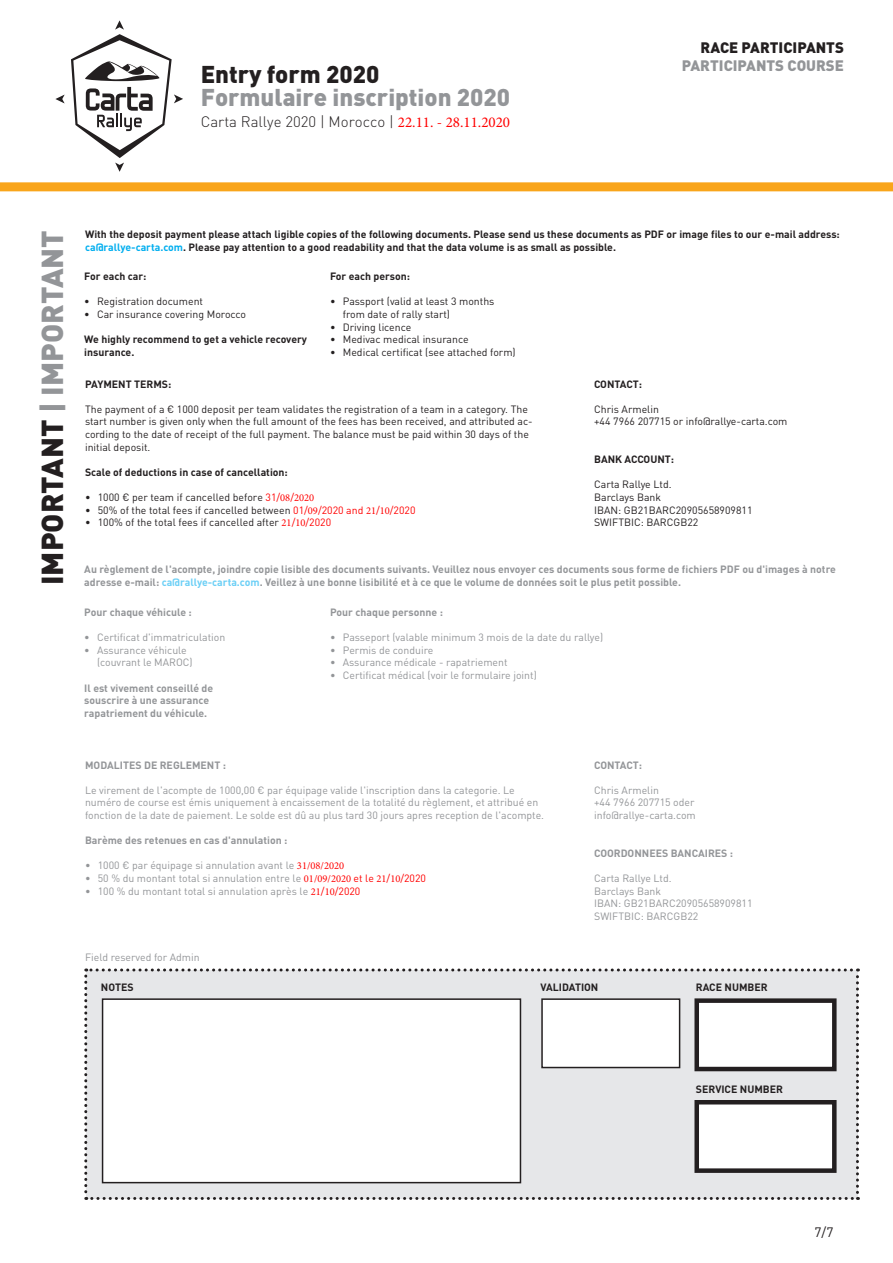
<style>
.page{position:relative;width:893px;height:1263px;background:#fff}
.page>*{position:absolute;margin:0;border:0;box-sizing:border-box;transform-origin:0 0}
.t1{font:900 30px "DIN Pro";color:#939598}
.t2{font:900 24px "DIN Pro";color:#939598}
.t3{font:900 24px "DIN Pro";color:#231f20}
.t4{font:300 15px "DIN Pro";color:#231f20}
.t5{font:900 15px "DIN Pro";color:#939598}
.t6{font:900 15px "DIN Pro";color:#231f20}
.t7{font:13.5px "DIN Pro";color:#231f20}
.t8{font:10.5px/12.6px "DIN Pro";color:#939598}
.t9{font:10.5px/12.6px "DIN Pro";color:#231f20}
.t10{font:700 10.5px/12.6px "DIN Pro";color:#939598}
.t11{font:700 10.5px/12.6px "DIN Pro";color:#231f20}
.s1{font-family:"Minion Pro";font-weight:400;color:#f00}
.s2{color:#231f20}
.s3{color:#00aeef}
.s4{color:#f00}
.s5{font-family:"Minion Pro";color:#f00}
.s6{color:#6bcff6}
</style>
<div class="page">
<div style="left:0;top:182px;width:893px;height:9px;background:#f9a51b"></div>
<svg style="left:55px;top:95px;width:10px;height:8px"></svg>
<svg style="left:71px;top:20px;width:112px;height:152px"></svg>
<svg style="left:84px;top:968px;width:775px;height:232px;background:#dfe0e2"></svg>
<div style="left:697px;top:1001px;width:137px;height:68px;background:#fff"></div>
<div style="left:694px;top:998px;width:143px;height:73px;border:4px solid #231f20"></div>
<div style="left:542px;top:999px;width:138px;height:68px;background:#fff"></div>
<div style="left:541px;top:998px;width:139px;height:70px;border:2px solid #231f20"></div>
<div style="left:103px;top:999px;width:417px;height:183px;background:#fff"></div>
<div style="left:102px;top:998px;width:419px;height:185px;border:2px solid #231f20"></div>
<div style="left:697px;top:1102px;width:137px;height:68px;background:#fff"></div>
<div style="left:694px;top:1100px;width:143px;height:73px;border:4px solid #231f20"></div>
<h2 class="t3" style="left:201px;top:58px;width:180px">Entry form 2020</h2>
<h2 class="t2" style="left:201px;top:81px;width:311px">Formulaire inscription 2020</h2>
<h3 class="t4" style="left:201px;top:111px;width:311px">Carta Rallye 2020 | Morocco | <span class="s1">22.11. - 28.11.2020</span></h3>
<h3 class="t6" style="left:701px;top:37px;width:145px">RACE PARTICIPANTS</h3>
<h3 class="t5" style="left:682px;top:55px;width:164px">PARTICIPANTS COURSE</h3>
<h1 class="t1" style="left:32px;top:585px;width:356px;rotate:-90deg"><span class="s2">IMPORTANT</span> | IMPORTANT</h1>
<p class="t11" style="left:85px;top:228px;width:756px">With the deposit payment please attach ligible copies of the following documents. Please send us these documents as PDF or image files to our e-mail address: <span class="s3">ca@rallye-carta.com</span>. Please pay attention to a good readability and that the data volume is as small as possible.</p>
<p class="t11" style="left:84px;top:270px;width:64px">For each car:</p>
<p class="t9" style="left:84px;top:295px;width:120px">• Registration document</p>
<p class="t9" style="left:84px;top:307px;width:163px">• Car insurance covering Morocco</p>
<p class="t11" style="left:84px;top:333px;width:224px">We highly recommend to get a vehicle recovery insurance.</p>
<p class="t11" style="left:330px;top:270px;width:82px">For each person:</p>
<p class="t9" style="left:343px;top:295px;width:153px;text-indent:-13px">• Passport (valid at least 3 months from date of rally start)</p>
<p class="t9" style="left:330px;top:320px;width:83px">• Driving licence</p>
<p class="t9" style="left:330px;top:333px;width:140px">• Medivac medical insurance</p>
<p class="t9" style="left:330px;top:345px;width:187px">• Medical certificat (see attached form)</p>
<p class="t11" style="left:85px;top:377px;width:88px">PAYMENT TERMS:</p>
<p class="t9" style="left:85px;top:402px;width:449px">The payment of a € 1000 deposit per team validates the registration of a team in a category. The start number is given only when the full amount of the fees has been received, and attributed ac&shy;cording to the date of receipt of the full payment. The balance must be paid within 30 days of the initial deposit.</p>
<p class="t11" style="left:85px;top:465px;width:204px">Scale of deductions in case of cancellation:</p>
<p class="t9" style="left:85px;top:490px;width:231px">• 1000 € per team if cancelled before <span class="s4">31/</span><span class="s5">08</span><span class="s4">/</span><span class="s5">2020</span></p>
<p class="t9" style="left:85px;top:503px;width:332px">• 50% of the total fees if cancelled between <span class="s4">01/</span><span class="s5">09</span><span class="s4">/2020 and</span> <span class="s5">21</span><span class="s4">/</span><span class="s5">10</span><span class="s4">/2020</span></p>
<p class="t9" style="left:85px;top:516px;width:248px">• 100% of the total fees if cancelled after <span class="s5">21</span><span class="s4">/</span><span class="s5">10</span><span class="s4">/2020</span></p>
<p class="t11" style="left:594px;top:377px;width:49px">CONTACT:</p>
<p class="t9" style="left:594px;top:402px;width:195px">Chris Armelin<br>+44 7966 207715 or info@rallye-carta.com</p>
<p class="t11" style="left:594px;top:453px;width:81px">BANK ACCOUNT:</p>
<p class="t9" style="left:594px;top:478px;width:160px">Carta Rallye Ltd.<br>Barclays Bank<br>IBAN: GB21BARC20905658909811<br>SWIFTBIC: BARCGB22</p>
<p class="t10" style="left:84px;top:563px;width:753px">Au règlement de l'acompte, joindre copie lisible des documents suivants. Veuillez nous envoyer ces documents sous forme de fichiers PDF ou d'images à notre adresse e-mail: <span class="s6">ca@rallye-carta.com</span>. Veillez à une bonne lisibilité et à ce que le volume de données soit le plus petit possible.</p>
<p class="t10" style="left:84px;top:605px;width:109px">Pour chaque véhicule :</p>
<p class="t8" style="left:84px;top:631px;width:143px">• Certificat d'immatriculation</p>
<p class="t8" style="left:97px;top:643px;width:97px;text-indent:-13px">• Assurance véhicule (couvrant le MAROC)</p>
<p class="t10" style="left:84px;top:681px;width:130px">Il est vivement conseillé de souscrire à une assurance rapatriement du véhicule.</p>
<p class="t10" style="left:330px;top:605px;width:114px">Pour chaque personne :</p>
<p class="t8" style="left:330px;top:631px;width:275px">• Passeport (valable minimum 3 mois de la date du rallye)</p>
<p class="t8" style="left:330px;top:643px;width:105px">• Permis de conduire</p>
<p class="t8" style="left:330px;top:656px;width:179px">• Assurance médicale - rapatriement</p>
<p class="t8" style="left:330px;top:668px;width:208px">• Certificat médical (voir le formulaire joint)</p>
<p class="t10" style="left:85px;top:758px;width:143px">MODALITES DE REGLEMENT :</p>
<p class="t8" style="left:85px;top:783px;width:461px">Le virement de l'acompte de 1000,00 € par équipage valide l'inscription dans la categorie. Le numéro de course est émis uniquement à encaissement de la totalité du règlement, et attribué en fonction de la date de paiement. Le solde est dû au plus tard 30 jours apres reception de l'acompte.</p>
<p class="t10" style="left:85px;top:834px;width:204px">Barème des retenues en cas d'annulation :</p>
<p class="t8" style="left:85px;top:859px;width:261px">• 1000 € par équipage si annulation avant le <span class="s5">31/08/2020</span></p>
<p class="t8" style="left:85px;top:871px;width:343px">• 50 % du montant total si annulation entre le <span class="s5">01/09/2020</span> <span class="s4">et le</span> <span class="s5">21</span><span class="s4">/</span><span class="s5">10</span><span class="s4">/2020</span></p>
<p class="t8" style="left:85px;top:884px;width:277px">• 100 % du montant total si annulation après le <span class="s5">21</span><span class="s4">/</span><span class="s5">10</span><span class="s4">/2020</span></p>
<p class="t10" style="left:594px;top:758px;width:49px">CONTACT:</p>
<p class="t8" style="left:594px;top:783px;width:103px">Chris Armelin<br>+44 7966 207715 oder info@rallye-carta.com</p>
<p class="t10" style="left:594px;top:846px;width:140px">COORDONNEES BANCAIRES :</p>
<p class="t8" style="left:594px;top:871px;width:160px">Carta Rallye Ltd.<br>Barclays Bank<br>IBAN: GB21BARC20905658909811<br>SWIFTBIC: BARCGB22</p>
<p class="t8" style="left:85px;top:951px;width:116px">Field reserved for Admin</p>
<p class="t11" style="left:101px;top:981px;width:34px">NOTES</p>
<p class="t11" style="left:540px;top:981px;width:59px">VALIDATION</p>
<p class="t11" style="left:696px;top:981px;width:73px">RACE NUMBER</p>
<p class="t11" style="left:696px;top:1082px;width:89px">SERVICE NUMBER</p>
<p class="t7" style="left:814px;top:1223px;width:20px">7/7</p>
</div>
